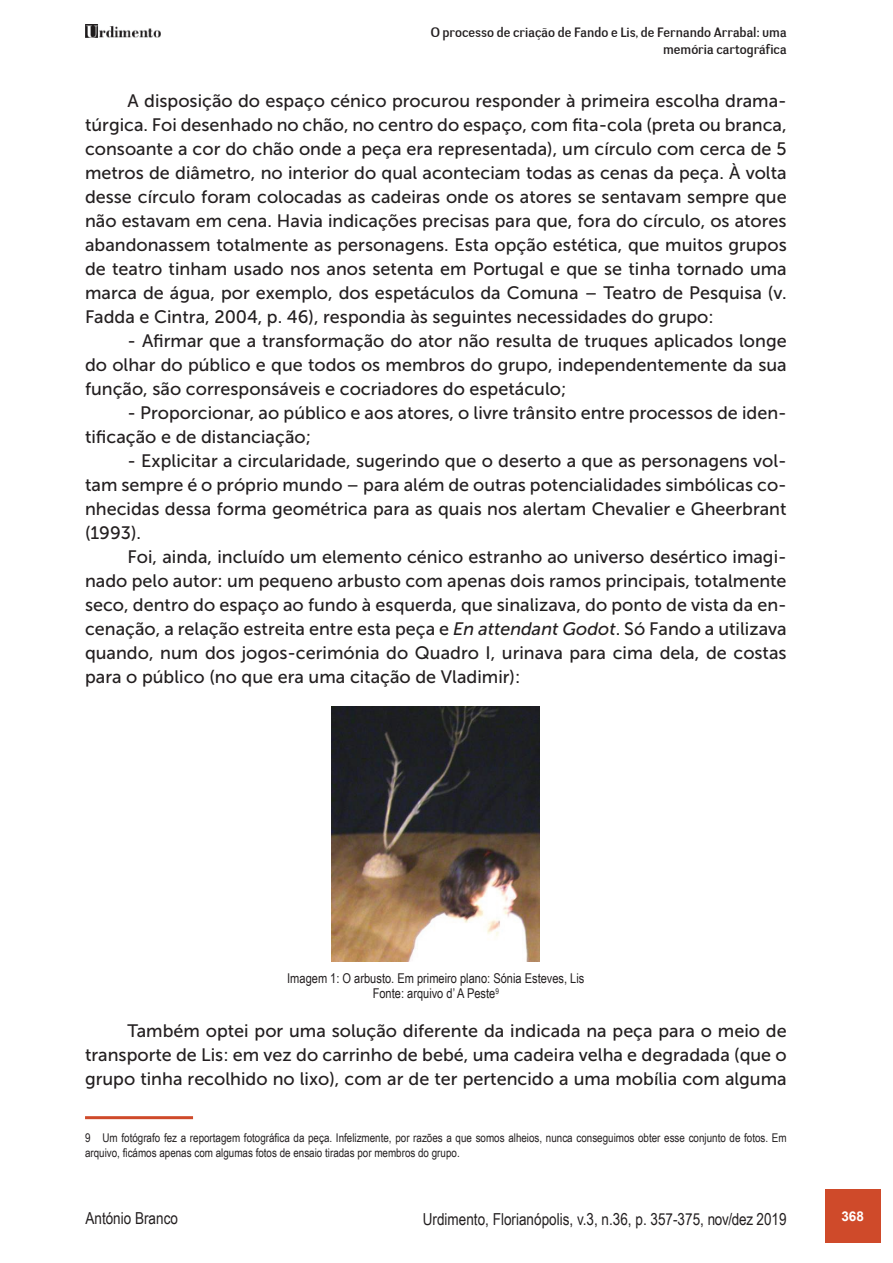
<style>
.page{position:relative;width:893px;height:1263px;background:#fff}
.page>*{position:absolute;margin:0;border:0;box-sizing:border-box;transform-origin:0 0}
.t1{font:18px/24px "Museo Sans 500";color:#231f20;text-align:justify}
.t2{font:16.5px "Arial Narrow";color:#231f20}
.t3{font:13.5px/15px "Arial Narrow";color:#231f20;text-align:center}
.t4{font:13.5px/16.2px "Negotiate Free";color:#231f20;text-align:right}
.t5{font:700 13.5px "Arial";color:#fff}
.t6{font:12px/15px "Arial Narrow";color:#231f20}
.s1{font-style:italic}
</style>
<div class="page">
<img style="left:85px;top:25px;width:75px;height:13px">
<div style="left:825px;top:1189px;width:55px;height:53px;background:#cf4a2a"></div>
<hr style="left:85px;top:1116px;width:108px;height:3px;background:#cf4a2a">
<img style="left:332px;top:707px;width:208px;height:255px">
<p class="t4" style="left:431px;top:25px;width:357px">O processo de criação de Fando e Lis, de Fernando Arrabal: uma memória cartográfica</p>
<p class="t1" style="left:85px;top:89px;width:703px;text-indent:43px">A disposição do espaço cénico procurou responder à primeira escolha drama&shy;túrgica. Foi desenhado no chão, no centro do espaço, com fita-cola (preta ou branca, consoante a cor do chão onde a peça era representada), um círculo com cerca de 5 metros de diâmetro, no interior do qual aconteciam todas as cenas da peça. À volta desse círculo foram colocadas as cadeiras onde os atores se sentavam sempre que não estavam em cena. Havia indicações precisas para que, fora do círculo, os atores abandonassem totalmente as personagens. Esta opção estética, que muitos grupos de teatro tinham usado nos anos setenta em Portugal e que se tinha tornado uma marca de água, por exemplo, dos espetáculos da Comuna – Teatro de Pesquisa (v.<br>Fadda e Cintra, 2004, p. 46), respondia às seguintes necessidades do grupo:</p>
<p class="t1" style="left:85px;top:329px;width:703px;text-indent:43px">- Afirmar que a transformação do ator não resulta de truques aplicados longe do olhar do público e que todos os membros do grupo, independentemente da sua função, são corresponsáveis e cocriadores do espetáculo;</p>
<p class="t1" style="left:85px;top:401px;width:703px;text-indent:43px">- Proporcionar, ao público e aos atores, o livre trânsito entre processos de iden&shy;tificação e de distanciação;</p>
<p class="t1" style="left:85px;top:449px;width:703px;text-indent:43px">- Explicitar a circularidade, sugerindo que o deserto a que as personagens vol&shy;tam sempre é o próprio mundo – para além de outras potencialidades simbólicas co&shy;nhecidas dessa forma geométrica para as quais nos alertam Chevalier e Gheerbrant (1993).</p>
<p class="t1" style="left:85px;top:545px;width:703px;text-indent:43px">Foi, ainda, incluído um elemento cénico estranho ao universo desértico imagi&shy;nado pelo autor: um pequeno arbusto com apenas dois ramos principais, totalmente seco, dentro do espaço ao fundo à esquerda, que sinalizava, do ponto de vista da en&shy;cenação, a relação estreita entre esta peça e <span class="s1">En attendant Godot</span>. Só Fando a utilizava quando, num dos jogos-cerimónia do Quadro I, urinava para cima dela, de costas para o público (no que era uma citação de Vladimir):</p>
<p class="t3" style="left:287px;top:970px;width:299px">Imagem 1: O arbusto. Em primeiro plano: Sónia Esteves, Lis<br>Fonte: arquivo d’ A Peste<sup>9</sup></p>
<p class="t1" style="left:85px;top:1019px;width:703px;text-indent:43px">Também optei por uma solução diferente da indicada na peça para o meio de transporte de Lis: em vez do carrinho de bebé, uma cadeira velha e degradada (que o grupo tinha recolhido no lixo), com ar de ter pertencido a uma mobília com alguma</p>
<p class="t6" style="left:85px;top:1129px;width:703px">9 Um fotógrafo fez a reportagem fotográfica da peça. Infelizmente, por razões a que somos alheios, nunca conseguimos obter esse conjunto de fotos. Em arquivo, ficámos apenas com algumas fotos de ensaio tiradas por membros do grupo.</p>
<p class="t2" style="left:85px;top:1206px;width:94px">António Branco</p>
<p class="t2" style="left:423px;top:1206px;width:365px">Urdimento, Florianópolis, v.3, n.36, p. 357-375, nov/dez 2019</p>
<p class="t5" style="left:841px;top:1207px;width:24px">368</p>
</div>
